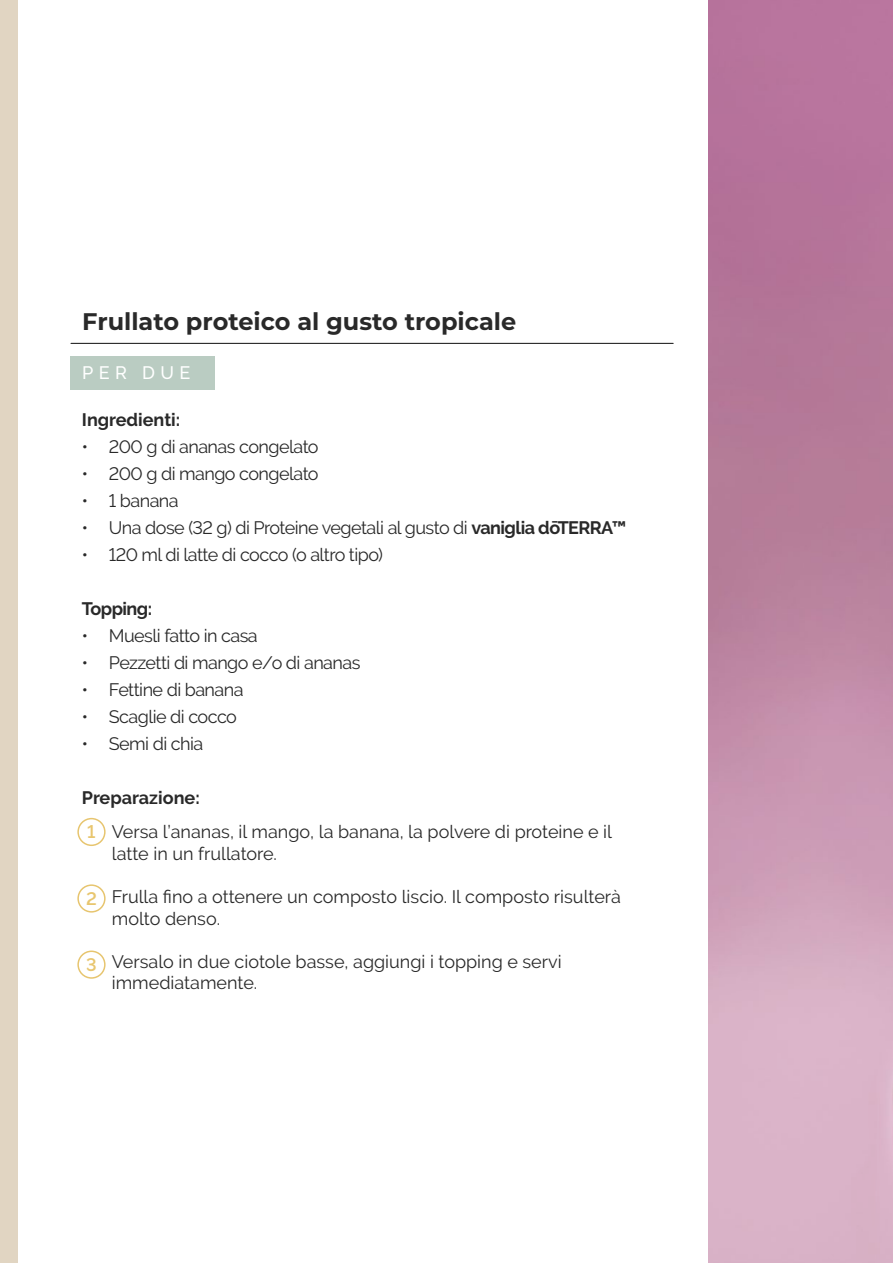
<style>
.page{position:relative;width:893px;height:1263px;background:#fff}
.page>*{position:absolute;margin:0;border:0;box-sizing:border-box;transform-origin:0 0}
.t1{font:700 24px "Montserrat";color:#292929}
.t2{font:18px "Raleway";letter-spacing:-.025em;color:#292929}
.t3{font:18px/21.6px "Raleway";color:#292929}
.t4{font:700 18px "Raleway";color:#292929}
.t5{font:700 18px "Raleway";letter-spacing:-.03em;color:#292929}
.t6{font:500 18px "Raleway";letter-spacing:.3em;color:#fff}
.t7{font:600 18px "Raleway";color:#e8c66f}
.s1{font-weight:700}
</style>
<div class="page">
<div style="left:0;top:0;width:17px;height:1263px;background:#e1d5c2"></div>
<hr style="left:71px;top:343px;width:602px;height:1px;background:#292929">
<div style="left:70px;top:356px;width:145px;height:33px;background:#baccc2"></div>
<div style="left:77px;top:818px;width:29px;height:28px;border:2px solid #e7c56f;border-radius:50%"></div>
<div style="left:77px;top:884px;width:29px;height:28px;border:2px solid #e7c56f;border-radius:50%"></div>
<div style="left:77px;top:950px;width:29px;height:29px;border:2px solid #e7c56f;border-radius:50%"></div>
<h1 class="t1" style="left:82px;top:304px;width:435px">Frullato proteico al gusto tropicale</h1>
<p class="t6" style="left:82px;top:362px;width:110px">PER DUE</p>
<p class="t4" style="left:82px;top:409px;width:100px">Ingredienti:</p>
<p class="t2" style="left:82px;top:436px;width:238px">• 200 g di ananas congelato</p>
<p class="t2" style="left:82px;top:463px;width:238px">• 200 g di mango congelato</p>
<p class="t2" style="left:82px;top:490px;width:98px">• 1 banana</p>
<p class="t2" style="left:82px;top:517px;width:546px">• Una dose (32 g) di Proteine vegetali al gusto di <span class="s1">vaniglia dōTERRA™</span></p>
<p class="t2" style="left:82px;top:544px;width:303px">• 120 ml di latte di cocco (o altro tipo)</p>
<p class="t5" style="left:82px;top:598px;width:72px">Topping:</p>
<p class="t2" style="left:82px;top:625px;width:177px">• Muesli fatto in casa</p>
<p class="t2" style="left:82px;top:652px;width:280px">• Pezzetti di mango e/o di ananas</p>
<p class="t2" style="left:82px;top:679px;width:163px">• Fettine di banana</p>
<p class="t2" style="left:82px;top:706px;width:157px">• Scaglie di cocco</p>
<p class="t2" style="left:82px;top:733px;width:123px">• Semi di chia</p>
<p class="t4" style="left:82px;top:787px;width:119px">Preparazione:</p>
<p class="t7" style="left:87px;top:821px;width:10px">1</p>
<p class="t7" style="left:86px;top:888px;width:12px">2</p>
<p class="t7" style="left:86px;top:954px;width:12px">3</p>
<p class="t3" style="left:112px;top:821px;width:502px">Versa l’ananas, il mango, la banana, la polvere di proteine e il latte in un frullatore.</p>
<p class="t3" style="left:112px;top:886px;width:511px">Frulla fino a ottenere un composto liscio. Il composto risulterà molto denso.</p>
<p class="t3" style="left:112px;top:950px;width:451px">Versalo in due ciotole basse, aggiungi i topping e servi immediatamente.</p>
</div>
